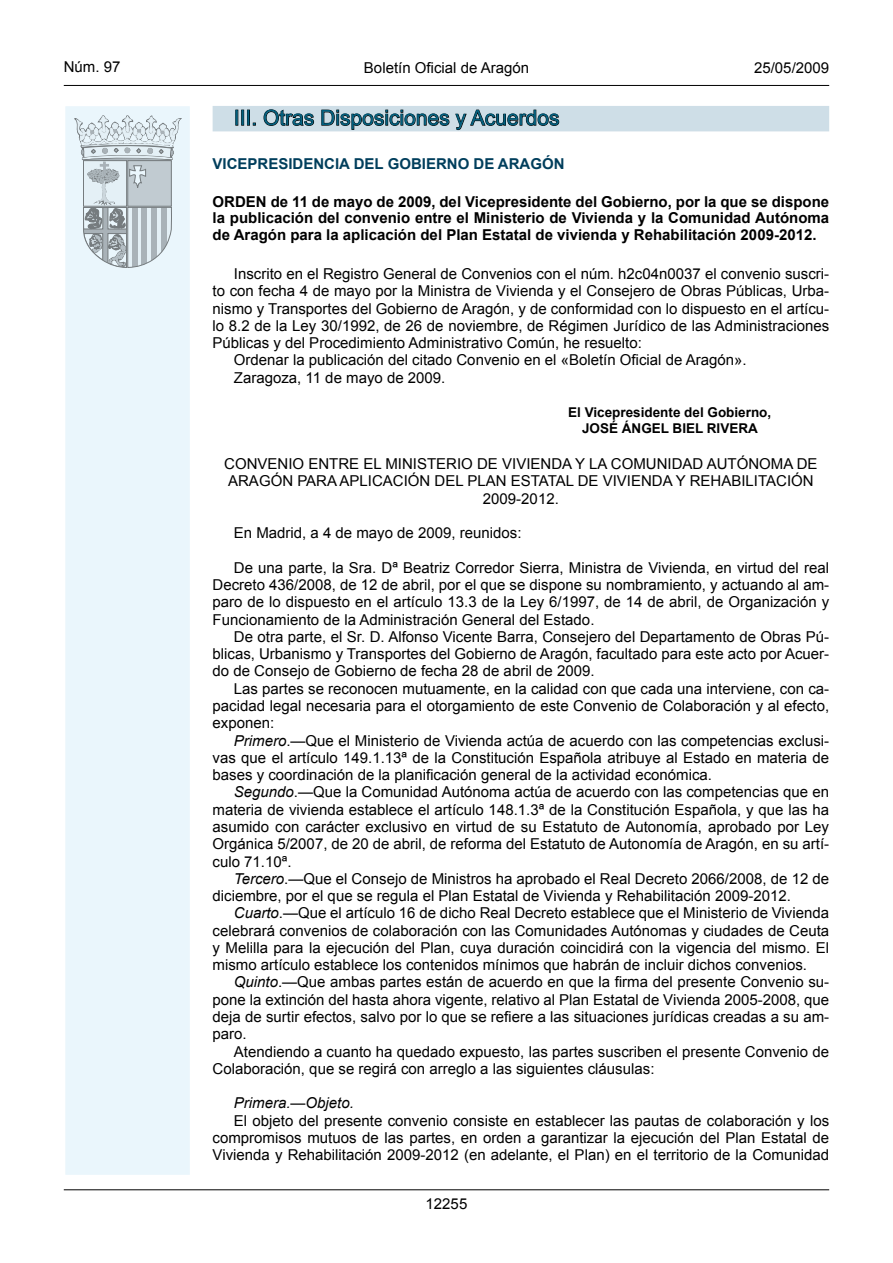
<style>
.page{position:relative;width:893px;height:1263px;background:#fff}
.page>*{position:absolute;margin:0;border:0;box-sizing:border-box;transform-origin:0 0}
.Titulo_sec{font:21px "Arial";color:#005e7d}
.inicio_de_parrafo{font:15px/17.2px "Arial";color:#000;text-align:justify}
.Titulo_text{font:700 15px/16.5px "Arial";color:#000;text-align:justify}
.center{font:15px/17.2px "Arial";color:#000;text-align:center}
.emisor_text{font:700 15px "Arial";color:#003e5c}
.estilo_head-c{font:15px "Arial";color:#000}
.inicio_de_parrafo-2{font:italic 15px "Arial";color:#000}
.estilo_head-d{font:15px "Arial";color:#000}
.estilo_head-i{font:15px "Arial";color:#000}
.numero_pagina{font:15px "Arial";color:#000}
.firma_der{font:700 13.5px "Arial";color:#000}
.s1{font-style:italic}
</style>
<div class="page">
<hr style="left:64px;top:85px;width:765px;height:1px;background:#000">
<div style="left:64px;top:105px;width:127px;height:1071px;background:#eaf6fc;border:2px solid #fff"></div>
<svg style="left:75px;top:115px;width:106px;height:153px"></svg>
<hr style="left:64px;top:1189px;width:765px;height:1px;background:#000">
<div style="left:213px;top:106px;width:616px;height:25px;background:#cedee7"></div>
<svg style="left:236px;top:110px;width:19px;height:15px"></svg>
<svg style="left:263px;top:109px;width:51px;height:17px"></svg>
<svg style="left:321px;top:109px;width:238px;height:21px"></svg>
<p class="estilo_head-i" style="left:64px;top:57px;width:58px">Núm. 97</p>
<p class="estilo_head-c" style="left:364px;top:57px;width:167px">Boletín Oficial de Aragón</p>
<p class="estilo_head-d" style="left:754px;top:57px;width:77px">25/05/2009</p>
<p class="Titulo_sec" style="left:234px;top:104px;width:327px">III. Otras Disposiciones y Acuerdos</p>
<p class="emisor_text" style="left:213px;top:154px;width:353px">VICEPRESIDENCIA DEL GOBIERNO DE ARAGÓN</p>
<p class="Titulo_text" style="left:213px;top:194px;width:618px">ORDEN de 11 de mayo de 2009, del Vicepresidente del Gobierno, por la que se dispone la publicación del convenio entre el Ministerio de Vivienda y la Comunidad Autónoma de Aragón para la aplicación del Plan Estatal de vivienda y Rehabilitación 2009-2012.</p>
<p class="inicio_de_parrafo" style="left:213px;top:265px;width:618px;text-indent:21px">Inscrito en el Registro General de Convenios con el núm. h2c04n0037 el convenio suscri&shy;to con fecha 4 de mayo por la Ministra de Vivienda y el Consejero de Obras Públicas, Urba&shy;nismo y Transportes del Gobierno de Aragón, y de conformidad con lo dispuesto en el artícu&shy;lo 8.2 de la Ley 30/1992, de 26 de noviembre, de Régimen Jurídico de las Administraciones Públicas y del Procedimiento Administrativo Común, he resuelto:</p>
<p class="inicio_de_parrafo" style="left:234px;top:352px;width:514px">Ordenar la publicación del citado Convenio en el «Boletín Oficial de Aragón».</p>
<p class="inicio_de_parrafo" style="left:234px;top:369px;width:213px">Zaragoza, 11 de mayo de 2009.</p>
<p class="firma_der" style="left:568px;top:403px;width:205px">El Vicepresidente del Gobierno,</p>
<p class="firma_der" style="left:582px;top:419px;width:177px">JOSÉ ÁNGEL BIEL RIVERA</p>
<p class="center" style="left:224px;top:455px;width:595px">CONVENIO ENTRE EL MINISTERIO DE VIVIENDA Y LA COMUNIDAD AUTÓNOMA DE<br>ARAGÓN PARA APLICACIÓN DEL PLAN ESTATAL DE VIVIENDA Y REHABILITACIÓN<br>2009-2012.</p>
<p class="inicio_de_parrafo" style="left:234px;top:524px;width:289px">En Madrid, a 4 de mayo de 2009, reunidos:</p>
<p class="inicio_de_parrafo" style="left:213px;top:559px;width:618px;text-indent:21px">De una parte, la Sra. Dª Beatriz Corredor Sierra, Ministra de Vivienda, en virtud del real Decreto 436/2008, de 12 de abril, por el que se dispone su nombramiento, y actuando al am&shy;paro de lo dispuesto en el artículo 13.3 de la Ley 6/1997, de 14 de abril, de Organización y Funcionamiento de la Administración General del Estado.</p>
<p class="inicio_de_parrafo" style="left:213px;top:628px;width:618px;text-indent:21px">De otra parte, el Sr. D. Alfonso Vicente Barra, Consejero del Departamento de Obras Pú&shy;blicas, Urbanismo y Transportes del Gobierno de Aragón, facultado para este acto por Acuer&shy;do de Consejo de Gobierno de fecha 28 de abril de 2009.</p>
<p class="inicio_de_parrafo" style="left:213px;top:680px;width:618px;text-indent:21px">Las partes se reconocen mutuamente, en la calidad con que cada una interviene, con ca&shy;pacidad legal necesaria para el otorgamiento de este Convenio de Colaboración y al efecto, exponen:</p>
<p class="inicio_de_parrafo" style="left:213px;top:732px;width:618px;text-indent:21px"><span class="s1">Primero</span>.—Que el Ministerio de Vivienda actúa de acuerdo con las competencias exclusi&shy;vas que el artículo 149.1.13ª de la Constitución Española atribuye al Estado en materia de bases y coordinación de la planificación general de la actividad económica.</p>
<p class="inicio_de_parrafo" style="left:213px;top:784px;width:618px;text-indent:21px"><span class="s1">Segundo</span>.—Que la Comunidad Autónoma actúa de acuerdo con las competencias que en materia de vivienda establece el artículo 148.1.3ª de la Constitución Española, y que las ha asumido con carácter exclusivo en virtud de su Estatuto de Autonomía, aprobado por Ley Orgánica 5/2007, de 20 de abril, de reforma del Estatuto de Autonomía de Aragón, en su artí&shy;culo 71.10ª.</p>
<p class="inicio_de_parrafo" style="left:213px;top:870px;width:618px;text-indent:21px"><span class="s1">Tercero</span>.—Que el Consejo de Ministros ha aprobado el Real Decreto 2066/2008, de 12 de diciembre, por el que se regula el Plan Estatal de Vivienda y Rehabilitación 2009-2012.</p>
<p class="inicio_de_parrafo" style="left:213px;top:905px;width:618px;text-indent:21px"><span class="s1">Cuarto</span>.—Que el artículo 16 de dicho Real Decreto establece que el Ministerio de Vivienda celebrará convenios de colaboración con las Comunidades Autónomas y ciudades de Ceuta y Melilla para la ejecución del Plan, cuya duración coincidirá con la vigencia del mismo. El mismo artículo establece los contenidos mínimos que habrán de incluir dichos convenios.</p>
<p class="inicio_de_parrafo" style="left:213px;top:974px;width:618px;text-indent:21px"><span class="s1">Quinto</span>.—Que ambas partes están de acuerdo en que la firma del presente Convenio su&shy;pone la extinción del hasta ahora vigente, relativo al Plan Estatal de Vivienda 2005-2008, que deja de surtir efectos, salvo por lo que se refiere a las situaciones jurídicas creadas a su am&shy;paro.</p>
<p class="inicio_de_parrafo" style="left:213px;top:1043px;width:618px;text-indent:21px">Atendiendo a cuanto ha quedado expuesto, las partes suscriben el presente Convenio de<br>Colaboración, que se regirá con arreglo a las siguientes cláusulas:</p>
<p class="inicio_de_parrafo-2" style="left:234px;top:1093px;width:122px">Primera.—Objeto.</p>
<p class="inicio_de_parrafo" style="left:213px;top:1112px;width:618px;text-indent:21px">El objeto del presente convenio consiste en establecer las pautas de colaboración y los compromisos mutuos de las partes, en orden a garantizar la ejecución del Plan Estatal de Vivienda y Rehabilitación 2009-2012 (en adelante, el Plan) en el territorio de la Comunidad</p>
<p class="numero_pagina" style="left:426px;top:1194px;width:43px">12255</p>
</div>
